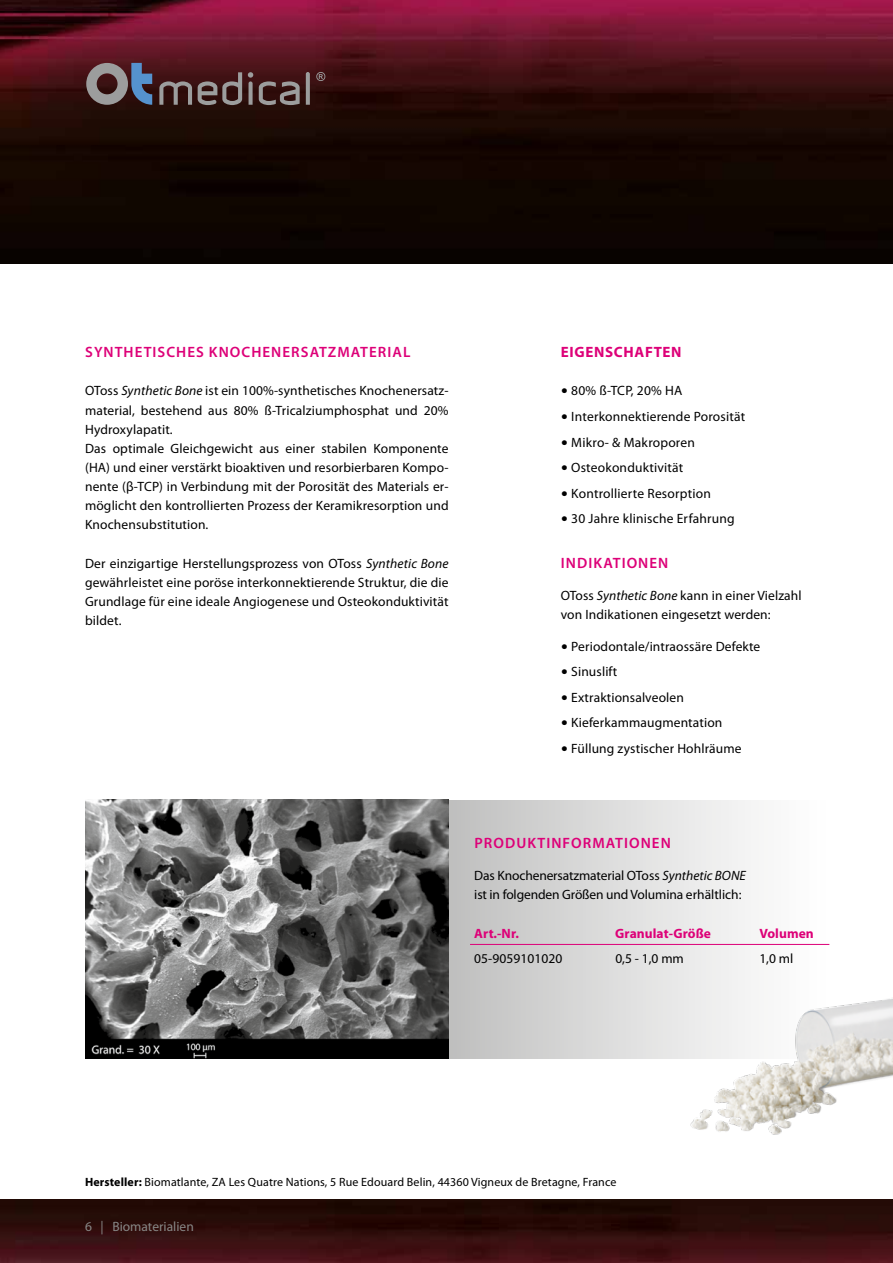
<style>
.page{position:relative;width:893px;height:1263px;background:#fff}
.page>*{position:absolute;margin:0;border:0;box-sizing:border-box;transform-origin:0 0}
.t1{font:600 15px "Myriad Pro";letter-spacing:.07em;color:#dd0078}
.t2{font:700 15px "Myriad Pro";letter-spacing:.045em;color:#dd0078}
.t3{font:13.5px/19.2px "Myriad Pro";letter-spacing:.01em;color:#000}
.t4{font:13.5px/19.2px "Myriad Pro";letter-spacing:-.01em;color:#000}
.t5{font:700 13.5px "Myriad Pro";letter-spacing:.005em;color:#dd0078}
.t6{font:13.5px "Myriad Pro";color:#878786}
.t7{font:12px "Myriad Pro";letter-spacing:.01em;color:#000}
.s1{font-style:italic}
.s2{font-family:"Verdana"}
.s3{font-weight:700}
</style>
<div class="page">
<img style="left:0;top:1199px;width:893px;height:64px">
<img style="left:0;top:0;width:893px;height:264px">
<svg style="left:449px;top:800px;width:380px;height:258px"></svg>
<hr style="left:470px;top:944px;width:359px;height:1px;background:#dd0078">
<img style="left:85px;top:800px;width:364px;height:258px">
<img style="left:671px;top:989px;width:222px;height:146px">
<svg style="left:159px;top:81px;width:33px;height:24px"></svg>
<svg style="left:198px;top:72px;width:44px;height:33px"></svg>
<svg style="left:248px;top:72px;width:5px;height:33px"></svg>
<svg style="left:259px;top:81px;width:41px;height:24px"></svg>
<svg style="left:306px;top:72px;width:4px;height:33px"></svg>
<svg style="left:86px;top:63px;width:66px;height:42px;background:#635f6c"></svg>
<svg style="left:316px;top:72px;width:9px;height:9px"></svg>
<p class="t1" style="left:85px;top:343px;width:327px">SYNTHETISCHES KNOCHENERSATZMATERIAL</p>
<p class="t3" style="left:85px;top:381px;width:365px">OToss <span class="s1">Synthetic Bone</span> ist ein 100%-synthetisches Knochenersatz&shy;material, bestehend aus 80% ß-Tricalziumphosphat und 20% Hydroxylapatit.<br>Das optimale Gleichgewicht aus einer stabilen Komponente (HA) und einer verstärkt bioaktiven und resorbierbaren Kompo&shy;nente (β-TCP) in Verbindung mit der Porosität des Materials er&shy;möglicht den kontrollierten Prozess der Keramikresorption und Knochensubstitution.</p>
<p class="t3" style="left:85px;top:553px;width:365px;text-align:justify">Der einzigartige Herstellungsprozess von OToss <span class="s1">Synthetic Bone </span>gewährleistet eine poröse interkonnektierende Struktur, die die Grundlage für eine ideale Angiogenese und Osteokonduktivität bildet.</p>
<p class="t2" style="left:561px;top:342px;width:122px">EIGENSCHAFTEN</p>
<p class="t3" style="left:561px;top:381px;width:123px"><span class="s2">•</span> 80% ß-TCP, 20% HA</p>
<p class="t3" style="left:561px;top:407px;width:186px"><span class="s2">•</span> Interkonnektierende Porosität</p>
<p class="t3" style="left:561px;top:432px;width:136px"><span class="s2">•</span> Mikro- &amp; Makroporen</p>
<p class="t3" style="left:561px;top:458px;width:124px"><span class="s2">•</span> Osteokonduktivität</p>
<p class="t3" style="left:561px;top:483px;width:152px"><span class="s2">•</span> Kontrollierte Resorption</p>
<p class="t3" style="left:561px;top:509px;width:175px"><span class="s2">•</span> 30 Jahre klinische Erfahrung</p>
<p class="t1" style="left:561px;top:553px;width:109px">INDIKATIONEN</p>
<p class="t3" style="left:561px;top:585px;width:242px">OToss <span class="s1">Synthetic Bone</span> kann in einer Vielzahl von Indikationen eingesetzt werden:</p>
<p class="t3" style="left:561px;top:636px;width:201px"><span class="s2">•</span> Periodontale/intraossäre Defekte</p>
<p class="t3" style="left:561px;top:662px;width:58px"><span class="s2">•</span> Sinuslift</p>
<p class="t3" style="left:561px;top:687px;width:125px"><span class="s2">•</span> Extraktionsalveolen</p>
<p class="t3" style="left:561px;top:713px;width:163px"><span class="s2">•</span> Kieferkammaugmentation</p>
<p class="t3" style="left:561px;top:738px;width:182px"><span class="s2">•</span> Füllung zystischer Hohlräume</p>
<p class="t1" style="left:474px;top:834px;width:198px">PRODUKTINFORMATIONEN</p>
<p class="t4" style="left:474px;top:866px;width:273px">Das Knochenersatzmaterial OToss <span class="s1">Synthetic BONE </span>ist in folgenden Größen und Volumina erhältlich:</p>
<p class="t5" style="left:474px;top:924px;width:46px">Art.-Nr.</p>
<p class="t5" style="left:615px;top:924px;width:97px">Granulat-Größe</p>
<p class="t5" style="left:759px;top:924px;width:56px">Volumen</p>
<p class="t3" style="left:474px;top:949px;width:90px">05-9059101020</p>
<p class="t3" style="left:615px;top:949px;width:70px">0,5 - 1,0 mm</p>
<p class="t3" style="left:759px;top:949px;width:35px">1,0 ml</p>
<p class="t7" style="left:85px;top:1175px;width:533px"><span class="s3">Hersteller:</span> Biomatlante, ZA Les Quatre Nations, 5 Rue Edouard Belin, 44360 Vigneux de Bretagne, France</p>
<p class="t6" style="left:85px;top:1218px;width:110px">6 | Biomaterialien</p>
</div>
